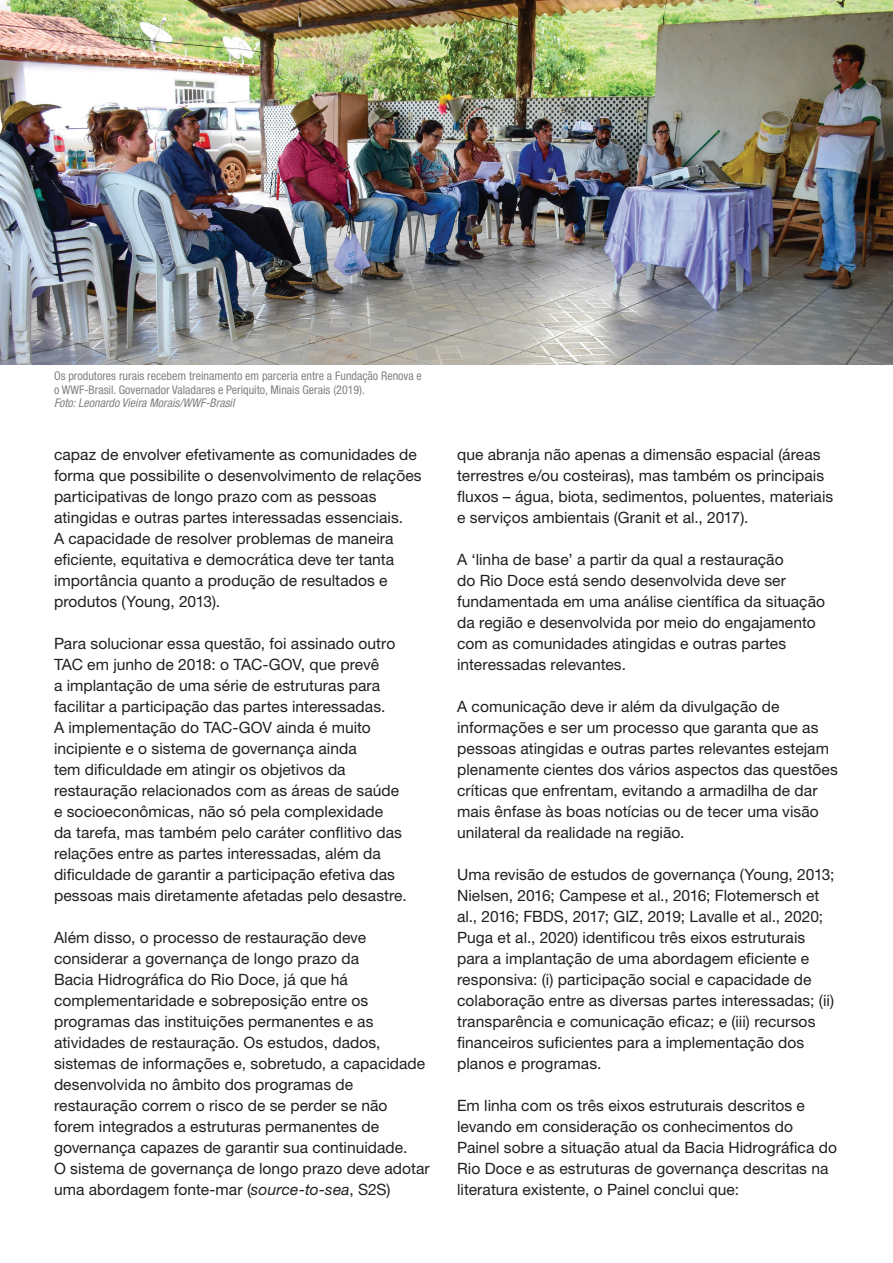
<style>
.page{position:relative;width:893px;height:1263px;background:#fff}
.page>*{position:absolute;margin:0;border:0;box-sizing:border-box;transform-origin:0 0}
.t1{font:15.6px/21px "Helvetica Neue LT Std";letter-spacing:.005em;color:#231f20}
.t2{font:condensed 12px/13.5px "Helvetica Neue LT Std";color:#808285}
.t3{font:italic condensed 12px "Helvetica Neue LT Std";color:#808285}
.s1{font-style:italic}
</style>
<div class="page">
<img style="left:0;top:0;width:893px;height:364px">
<p class="t2" style="left:54px;top:369px;width:369px">Os produtores rurais recebem treinamento em parceria entre a Fundação Renova e o WWF-Brasil. Governador Valadares e Periquito, Minais Gerais (2019).</p>
<p class="t3" style="left:54px;top:396px;width:182px">Foto: Leonardo Vieira Morais/WWF-Brasil</p>
<p class="t1" style="left:54px;top:443px;width:369px">capaz de envolver efetivamente as comunidades de forma que possibilite o desenvolvimento de relações participativas de longo prazo com as pessoas atingidas e outras partes interessadas essenciais.<br>A capacidade de resolver problemas de maneira eficiente, equitativa e democrática deve ter tanta importância quanto a produção de resultados e produtos (Young, 2013).</p>
<p class="t1" style="left:54px;top:632px;width:354px">Para solucionar essa questão, foi assinado outro TAC em junho de 2018: o TAC-GOV, que prevê<br>a implantação de uma série de estruturas para facilitar a participação das partes interessadas.<br>A implementação do TAC-GOV ainda é muito incipiente e o sistema de governança ainda<br>tem dificuldade em atingir os objetivos da restauração relacionados com as áreas de saúde e socioeconômicas, não só pela complexidade<br>da tarefa, mas também pelo caráter conflitivo das relações entre as partes interessadas, além da dificuldade de garantir a participação efetiva das pessoas mais diretamente afetadas pelo desastre.</p>
<p class="t1" style="left:54px;top:926px;width:377px">Além disso, o processo de restauração deve considerar a governança de longo prazo da<br>Bacia Hidrográfica do Rio Doce, já que há complementaridade e sobreposição entre os programas das instituições permanentes e as atividades de restauração. Os estudos, dados, sistemas de informações e, sobretudo, a capacidade desenvolvida no âmbito dos programas de restauração correm o risco de se perder se não forem integrados a estruturas permanentes de governança capazes de garantir sua continuidade.<br>O sistema de governança de longo prazo deve adotar uma abordagem fonte-mar (<span class="s1">source-to-sea</span>, S2S)</p>
<p class="t1" style="left:457px;top:443px;width:378px">que abranja não apenas a dimensão espacial (áreas terrestres e/ou costeiras), mas também os principais fluxos – água, biota, sedimentos, poluentes, materiais e serviços ambientais (Granit et al., 2017).</p>
<p class="t1" style="left:457px;top:548px;width:370px">A ‘linha de base’ a partir da qual a restauração<br>do Rio Doce está sendo desenvolvida deve ser fundamentada em uma análise científica da situação da região e desenvolvida por meio do engajamento com as comunidades atingidas e outras partes interessadas relevantes.</p>
<p class="t1" style="left:457px;top:695px;width:382px">A comunicação deve ir além da divulgação de informações e ser um processo que garanta que as pessoas atingidas e outras partes relevantes estejam plenamente cientes dos vários aspectos das questões críticas que enfrentam, evitando a armadilha de dar mais ênfase às boas notícias ou de tecer uma visão unilateral da realidade na região.</p>
<p class="t1" style="left:457px;top:863px;width:379px">Uma revisão de estudos de governança (Young, 2013; Nielsen, 2016; Campese et al., 2016; Flotemersch et al., 2016; FBDS, 2017; GIZ, 2019; Lavalle et al., 2020; Puga et al., 2020) identificou três eixos estruturais para a implantação de uma abordagem eficiente e responsiva: (i) participação social e capacidade de colaboração entre as diversas partes interessadas; (ii) transparência e comunicação eficaz; e (iii) recursos financeiros suficientes para a implementação dos planos e programas.</p>
<p class="t1" style="left:457px;top:1094px;width:381px">Em linha com os três eixos estruturais descritos e levando em consideração os conhecimentos do Painel sobre a situação atual da Bacia Hidrográfica do Rio Doce e as estruturas de governança descritas na literatura existente, o Painel conclui que:</p>
</div>
